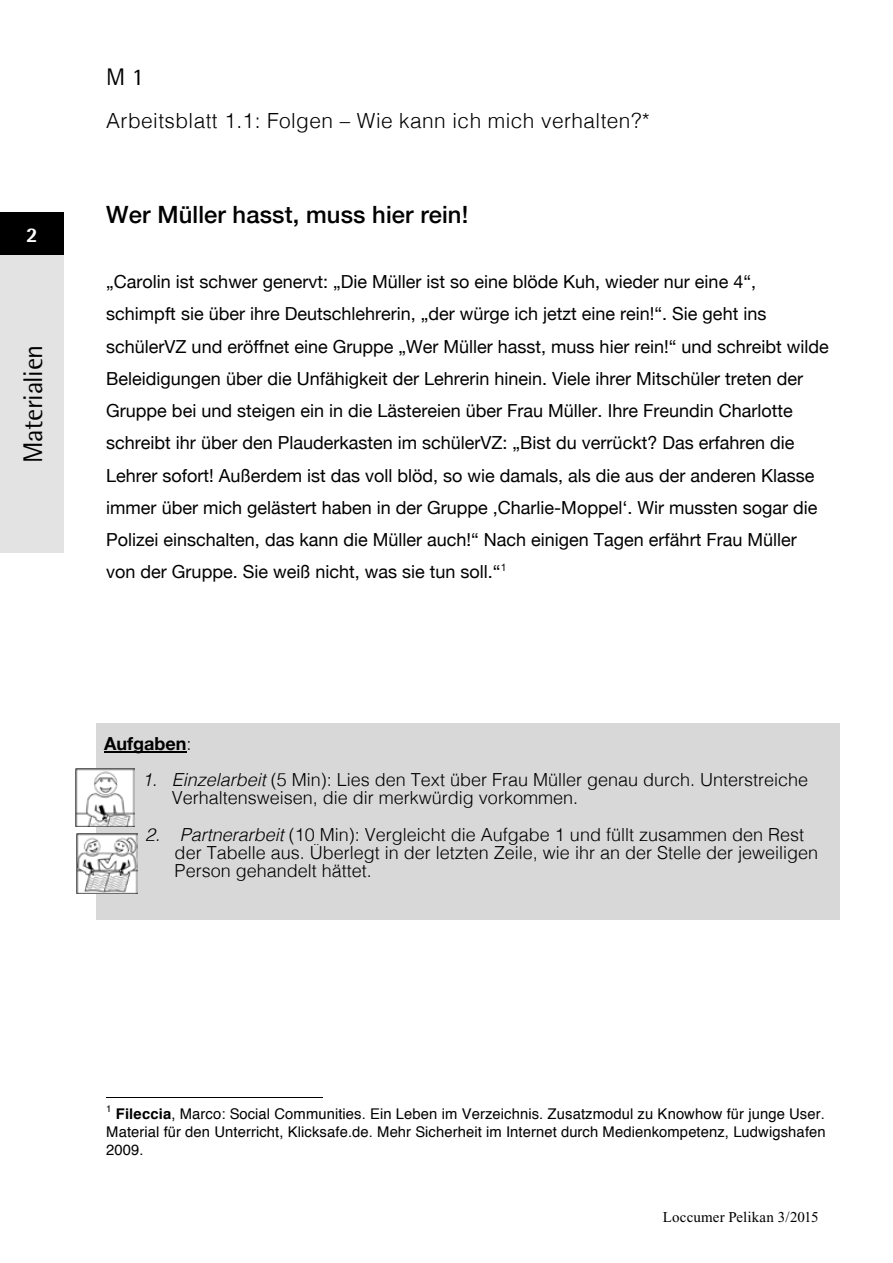
<style>
.page{position:relative;width:893px;height:1263px;background:#fff}
.page>*{position:absolute;margin:0;border:0;box-sizing:border-box;transform-origin:0 0}
.t1{font:27px "Rotis Semi Sans";letter-spacing:-.015em;color:#000}
.t2{font:24px "Rotis Semi Sans";color:#000}
.t3{font:500 23.7px "Helvetica Neue";letter-spacing:.005em;color:#000}
.t4{font:800 21px "Rotis Semi Sans";color:#fff}
.t5{font:300 20.85px "Helvetica";letter-spacing:.02em;color:#000}
.t6{font:18px/32.2px "Helvetica Neue";color:#000}
.t7{font:300 18px/18px "Helvetica";color:#000}
.t8{font:700 18px "Helvetica Neue";color:#000}
.t9{font:15px "Times New Roman";letter-spacing:.005em;color:#000}
.t10{font:14.7px/18px "Helvetica";letter-spacing:.005em;color:#000;text-align:justify}
.t11{font:9.75px "Helvetica";color:#000}
.s1{font-family:"Helvetica";font-weight:300}
.s2{font-style:italic}
.s3{font-weight:700}
</style>
<div class="page">
<hr style="left:106px;top:1097px;width:216px;height:1px;background:#000">
<div style="left:96px;top:723px;width:743px;height:197px;background:#d8d8d8"></div>
<hr style="left:104px;top:751px;width:83px;height:2px;background:#000">
<img style="left:75px;top:768px;width:60px;height:59px">
<img style="left:76px;top:833px;width:62px;height:61px">
<div style="left:0;top:255px;width:64px;height:298px;background:#e3e3e3"></div>
<div style="left:0;top:213px;width:64px;height:42px;background:#000"></div>
<p class="t4" style="left:26px;top:222px;width:13px">2</p>
<h1 class="t1" style="left:17px;top:463px;width:120px;rotate:-90deg">Materialien</h1>
<h2 class="t2" style="left:106px;top:62px;width:39px">M 1</h2>
<p class="t5" style="left:106px;top:103px;width:545px">Arbeitsblatt 1.1: Folgen – Wie kann ich mich verhalten?*</p>
<h3 class="t3" style="left:106px;top:195px;width:364px">Wer Müller hasst, muss hier rein!</h3>
<p class="t6" style="left:106px;top:267px;width:724px">„Carolin ist schwer genervt: „Die Müller ist so eine blöde Kuh, wieder nur eine 4“, schimpft sie über ihre Deutschlehrerin, „der würge ich jetzt eine rein!“. Sie geht ins schülerVZ und eröffnet eine Gruppe „Wer Müller hasst, muss hier rein!“ und schreibt wilde Beleidigungen über die Unfähigkeit der Lehrerin hinein. Viele ihrer Mitschüler treten der Gruppe bei und steigen ein in die Lästereien über Frau Müller. Ihre Freundin Charlotte schreibt ihr über den Plauderkasten im schülerVZ: „Bist du verrückt? Das erfahren die Lehrer sofort! Außerdem ist das voll blöd, so wie damals, als die aus der anderen Klasse immer über mich gelästert haben in der Gruppe ‚Charlie-Moppel‘. Wir mussten sogar die Polizei einschalten, das kann die Müller auch!“ Nach einigen Tagen erfährt Frau Müller von der Gruppe. Sie weiß nicht, was sie tun soll.“<sup>1</sup></p>
<p class="t8" style="left:104px;top:729px;width:89px">Aufgaben<span class="s1">:</span></p>
<p class="t7" style="left:172px;top:769px;width:638px;text-indent:-29px"><span class="s2">1. Einzelarbeit</span> (5 Min): Lies den Text über Frau Müller genau durch. Unterstreiche<br>Verhaltensweisen, die dir merkwürdig vorkommen.</p>
<p class="t7" style="left:175px;top:824px;width:645px;text-indent:-29px"><span class="s2">2. Partnerarbeit</span> (10 Min): Vergleicht die Aufgabe 1 und füllt zusammen den Rest der Tabelle aus. Überlegt in der letzten Zeile, wie ihr an der Stelle der jeweiligen<br>Person gehandelt hättet.</p>
<p class="t11" style="left:106px;top:1101px;width:7px">1</p>
<p class="t10" style="left:106px;top:1105px;width:721px;text-indent:10px"><span class="s3">Fileccia</span>, Marco: Social Communities. Ein Leben im Verzeichnis. Zusatzmodul zu Knowhow für junge User.<br>Material für den Unterricht, Klicksafe.de. Mehr Sicherheit im Internet durch Medienkompetenz, Ludwigshafen 2009.</p>
<p class="t9" style="left:663px;top:1208px;width:157px">Loccumer Pelikan 3/2015</p>
</div>
